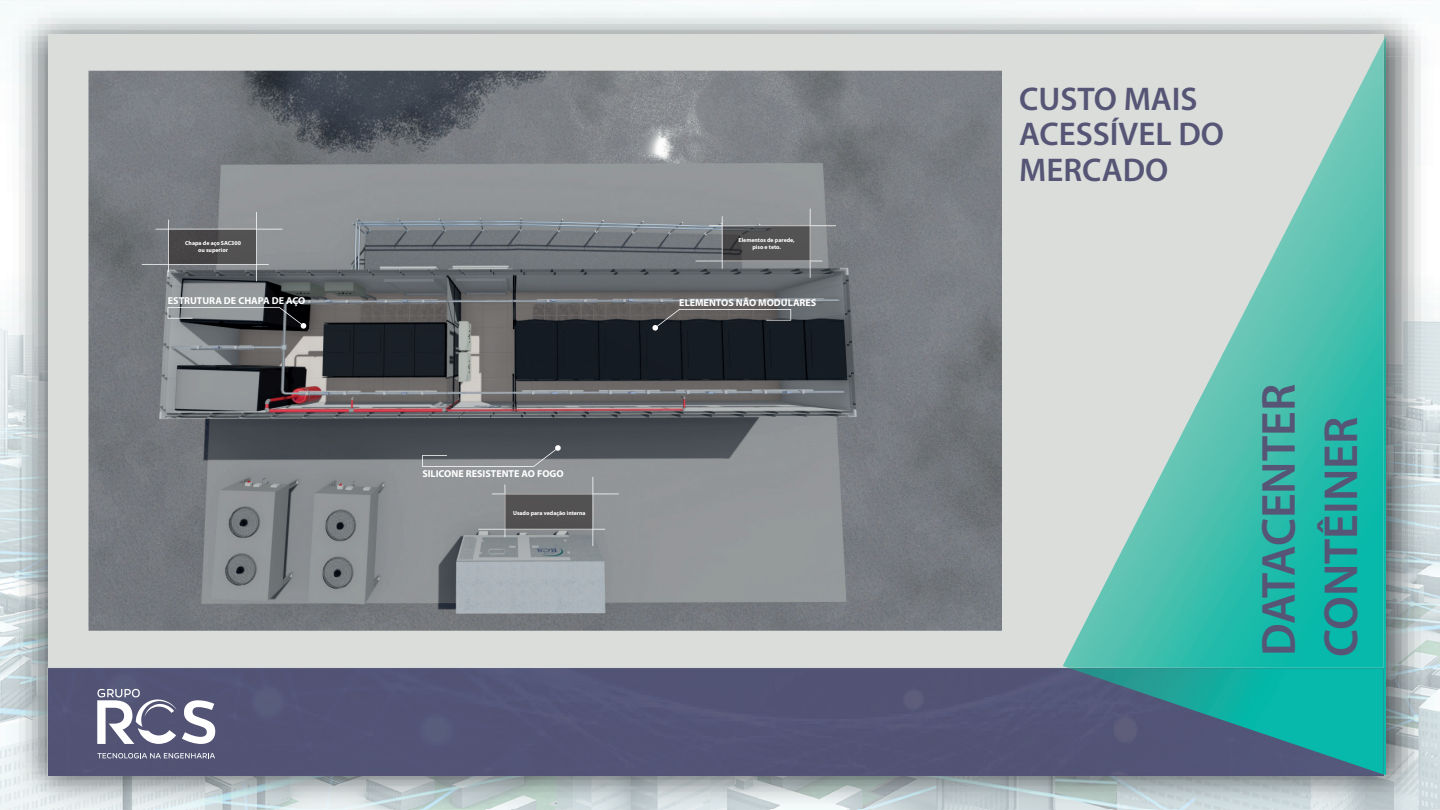
<style>
.page{position:relative;width:1440px;height:810px;background:#fff}
.page>*{position:absolute;margin:0;border:0;box-sizing:border-box;transform-origin:0 0}
.t1{font:600 48px/62.2px "Myriad Pro";color:#565575}
.t2{font:600 32.92px/35.5px "Myriad Pro";color:#565575}
.t3{font:700 10.05px "Myriad Pro";color:#fff}
.t4{font:700 5.85px/6.7px "Myriad Pro";color:#fff;text-align:center}
</style>
<div class="page">
<img style="left:0;top:28px;width:17px;height:781px">
<img style="left:1430px;top:303px;width:10px;height:506px">
<img style="left:17px;top:809px;width:1413px;height:1px">
<img style="left:976px;top:3px;width:445px;height:53px">
<img style="left:17px;top:56px;width:31px;height:484px">
<img style="left:1386px;top:56px;width:44px;height:484px">
<img style="left:17px;top:540px;width:53px;height:269px">
<img style="left:1377px;top:540px;width:53px;height:269px">
<img style="left:70px;top:775px;width:1307px;height:34px">
<div style="left:48px;top:34px;width:1336px;height:740px;background:#dbdddb"></div>
<img style="left:74px;top:775px;width:1229px;height:1px">
<img style="left:1303px;top:775px;width:80px;height:1px">
<img style="left:48px;top:668px;width:1336px;height:107px">
<img style="left:1384px;top:35px;width:2px;height:740px">
<img style="left:1357px;top:40px;width:27px;height:628px">
<img style="left:1330px;top:91px;width:28px;height:576px">
<img style="left:1303px;top:144px;width:28px;height:523px">
<img style="left:1277px;top:196px;width:27px;height:471px">
<img style="left:1250px;top:248px;width:27px;height:419px">
<img style="left:1224px;top:300px;width:27px;height:367px">
<img style="left:1197px;top:352px;width:27px;height:315px">
<img style="left:1170px;top:404px;width:27px;height:263px">
<img style="left:1143px;top:457px;width:27px;height:210px">
<img style="left:1116px;top:509px;width:27px;height:158px">
<img style="left:1090px;top:561px;width:27px;height:106px">
<img style="left:1063px;top:613px;width:27px;height:54px">
<img style="left:1067px;top:667px;width:316px;height:1px">
<svg style="left:97px;top:753px;width:118px;height:5px"></svg>
<svg style="left:182px;top:700px;width:33px;height:44px"></svg>
<svg style="left:97px;top:689px;width:79px;height:55px;background:#9091a6"></svg>
<img style="left:88px;top:71px;width:914px;height:560px">
<svg style="left:168px;top:307px;width:138px;height:22px;background:#54575a"></svg>
<img style="left:169px;top:230px;width:87px;height:34px">
<hr style="left:168px;top:220px;width:1px;height:52px;background:#fff">
<hr style="left:256px;top:212px;width:1px;height:69px;background:#fff">
<hr style="left:142px;top:264px;width:127px;height:1px;background:#fff">
<hr style="left:155px;top:229px;width:128px;height:1px;background:#fff">
<svg style="left:652px;top:309px;width:139px;height:22px;background:#414346"></svg>
<img style="left:723px;top:226px;width:87px;height:35px">
<hr style="left:722px;top:216px;width:1px;height:53px;background:#fff">
<hr style="left:810px;top:209px;width:1px;height:69px;background:#fff">
<hr style="left:695px;top:261px;width:128px;height:1px;background:#fff">
<hr style="left:709px;top:225px;width:127px;height:1px;background:#fff">
<svg style="left:422px;top:445px;width:139px;height:22px;background:#6a6e73"></svg>
<div style="left:506px;top:495px;width:87px;height:34px;background:#535151"></div>
<hr style="left:505px;top:484px;width:1px;height:53px;background:#fff">
<hr style="left:593px;top:477px;width:1px;height:69px;background:#fff">
<hr style="left:478px;top:529px;width:127px;height:1px;background:#fff">
<hr style="left:492px;top:494px;width:127px;height:1px;background:#fff">
<p class="t4" style="left:185px;top:240px;width:57px">Chapa de aço SAC300 ou superior</p>
<h3 class="t3" style="left:168px;top:294px;width:139px">ESTRUTURA DE CHAPA DE AÇO</h3>
<h3 class="t3" style="left:422px;top:467px;width:143px">SILICONE RESISTENTE AO FOGO</h3>
<p class="t4" style="left:513px;top:509px;width:74px">Usado para vedação interna</p>
<p class="t4" style="left:739px;top:236px;width:58px">Elementos de parede, piso e teto.</p>
<h3 class="t3" style="left:679px;top:296px;width:139px">ELEMENTOS NÃO MODULARES</h3>
<h2 class="t2" style="left:1019px;top:80px;width:206px">CUSTO MAIS<br>ACESSÍVEL DO<br>MERCADO</h2>
<h1 class="t1" style="left:1247px;top:657px;width:275px;rotate:-90deg">DATACENTER<br>CONTÊINER</h1>
</div>
